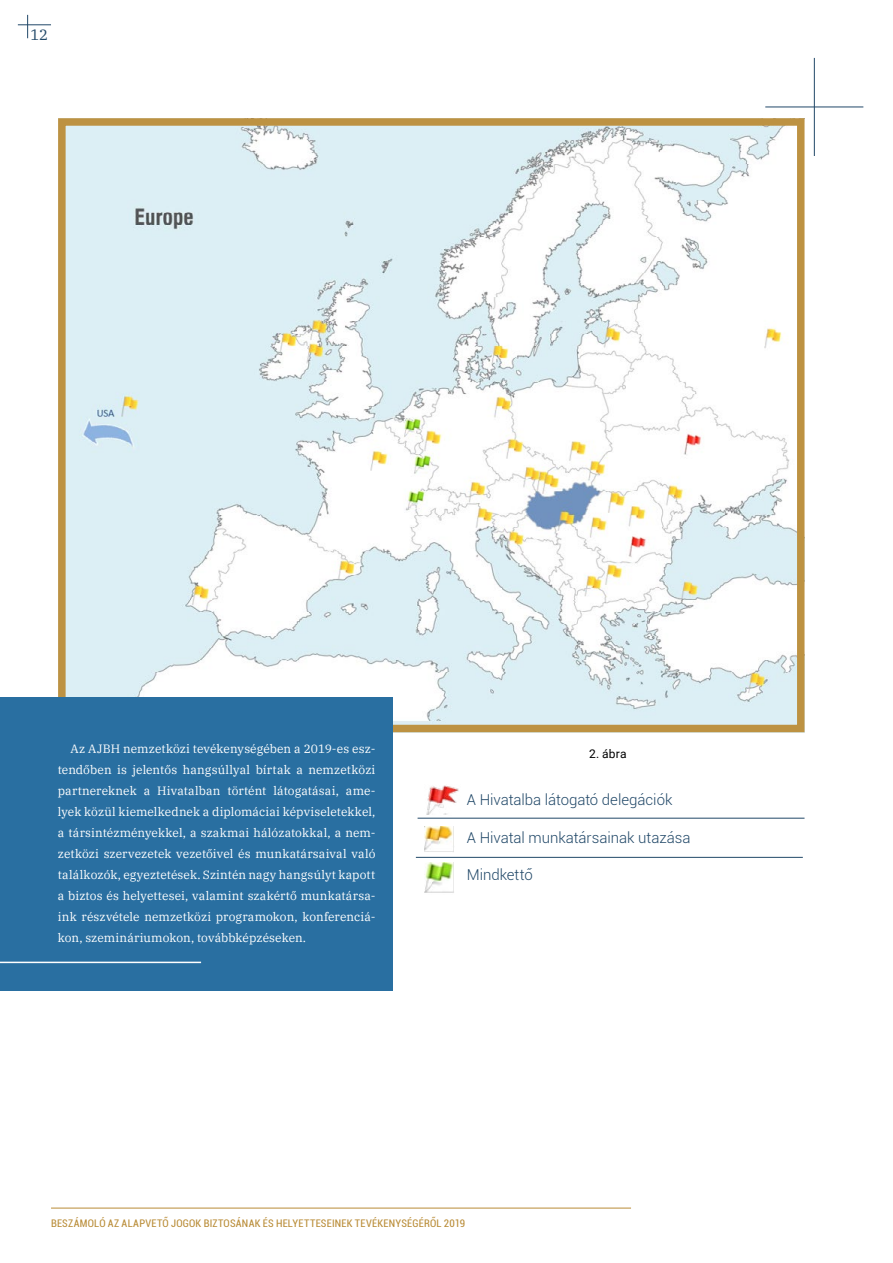
<style>
.page{position:relative;width:893px;height:1263px;background:#fff}
.page>*{position:absolute;margin:0;border:0;box-sizing:border-box;transform-origin:0 0}
.t1{font:300 15px "Roboto";color:#214868}
.t2{font:15px "IBM Plex Serif";color:#214868}
.t3{font:12px/21px "IBM Plex Serif";letter-spacing:.005em;color:#fff;text-align:justify}
.t4{font:12px "Roboto";color:#000}
.t5{font:condensed 10.5px "Roboto";letter-spacing:.02em;color:#b98c37}
</style>
<div class="page">
<svg style="left:27px;top:15px;width:1px;height:23px"></svg>
<hr style="left:18px;top:24px;width:33px;height:1px;background:#214868">
<hr style="left:51px;top:1208px;width:580px;height:1px;background:#b98c37">
<img style="left:67px;top:127px;width:728px;height:596px">
<div style="left:58px;top:118px;width:746px;height:614px;border:8px solid #bd9242"></div>
<div style="left:0;top:698px;width:392px;height:293px;background:#296fa1"></div>
<hr style="left:0;top:962px;width:201px;height:1px;background:#fff">
<hr style="left:765px;top:107px;width:98px;height:1px;background:#214868">
<hr style="left:814px;top:58px;width:1px;height:98px;background:#214868">
<img style="left:426px;top:785px;width:33px;height:30px">
<img style="left:424px;top:826px;width:30px;height:26px">
<img style="left:424px;top:862px;width:30px;height:31px">
<hr style="left:418px;top:818px;width:386px;height:1px;background:#214868">
<hr style="left:416px;top:857px;width:387px;height:1px;background:#214868">
<p class="t2" style="left:30px;top:24px;width:19px">12</p>
<p class="t3" style="left:58px;top:737px;width:319px;text-indent:13px">Az AJBH nemzetközi tevékenységében a 2019-es esz&shy;tendőben is jelentős hangsúllyal bírtak a nemzetközi partnereknek a Hivatalban történt látogatásai, ame&shy;lyek közül kiemelkednek a diplomáciai képviseletekkel, a társintézményekkel, a szakmai hálózatokkal, a nem&shy;zetközi szervezetek vezetőivel és munkatársaival való találkozók, egyeztetések. Szintén nagy hangsúlyt kapott a biztos és helyettesei, valamint szakértő munkatársa&shy;ink részvétele nemzetközi programokon, konferenciá&shy;kon, szemináriumokon, továbbképzéseken.</p>
<p class="t4" style="left:589px;top:745px;width:39px">2. ábra</p>
<p class="t1" style="left:467px;top:789px;width:207px">A Hivatalba látogató delegációk</p>
<p class="t1" style="left:467px;top:827px;width:225px">A Hivatal munkatársainak utazása</p>
<p class="t1" style="left:467px;top:864px;width:67px">Mindkettő</p>
<p class="t5" style="left:51px;top:1215px;width:416px">BESZÁMOLÓ AZ ALAPVETŐ JOGOK BIZTOSÁNAK ÉS HELYETTESEINEK TEVÉKENYSÉGÉRŐL 2019</p>
</div>
